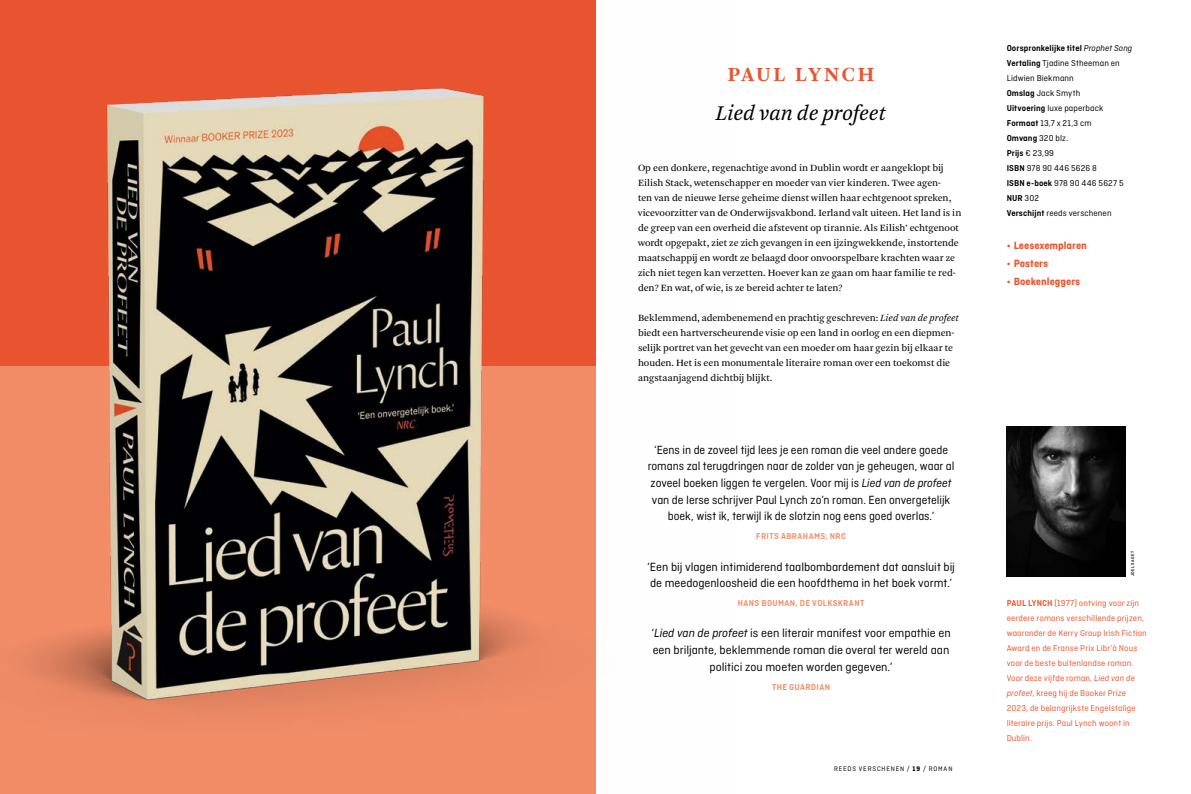
<style>
.page{position:relative;width:1191px;height:794px;background:#fff}
.page>*{position:absolute;margin:0;border:0;box-sizing:border-box;transform-origin:0 0}
.t1{font:italic 22px "Arnhem Blond";letter-spacing:-.01em;color:#000}
.t2{font:700 21px "Arnhem";letter-spacing:.105em;color:#ea5531}
.t3{font:12.5px/16.7px "Ciutadella";color:#000;text-align:center;scale:.96 1}
.t4{font:12.5px/16.7px "Ciutadella";color:#000}
.t5{font:700 11px "Ciutadella";color:#ea5531}
.t6{font:10px/15px "Arnhem Blond";color:#000}
.t7{font:9px/15px "Ciutadella";letter-spacing:.01em;color:#ea5531}
.t8{font:9px/15px "Ciutadella";letter-spacing:.015em;color:#000}
.t9{font:600 9px "Ciutadella";letter-spacing:.04em;color:#f28d68}
.t10{font:7px "Ciutadella";letter-spacing:.115em;color:#000}
.t11{font:500 4.5px "Ciutadella";letter-spacing:.075em;color:#000}
.s1{font-style:italic}
.s2{font-weight:700}
.s3{font-weight:600}
</style>
<div class="page">
<img style="left:1006px;top:426px;width:119px;height:150px">
<img style="left:0;top:0;width:596px;height:794px">
<h2 class="t2" style="left:728px;top:62px;width:148px">PAUL LYNCH</h2>
<h1 class="t1" style="left:716px;top:101px;width:171px">Lied van de profeet</h1>
<p class="t6" style="left:638px;top:160px;width:325px">Op een donkere, regenachtige avond in Dublin wordt er aangeklopt bij Eilish Stack, wetenschapper en moeder van vier kinderen. Twee agen-<br>ten van de nieuwe Ierse geheime dienst willen haar echtgenoot spreken, vicevoorzitter van de Onderwijsvakbond. Ierland valt uiteen. Het land is in de greep van een overheid die afstevent op tirannie. Als Eilish’ echtgenoot wordt opgepakt, ziet ze zich gevangen in een ijzingwekkende, instortende maatschappij en wordt ze belaagd door onvoorspelbare krachten waar ze zich niet tegen kan verzetten. Hoever kan ze gaan om haar familie te red&shy;den? En wat, of wie, is ze bereid achter te laten?</p>
<p class="t6" style="left:638px;top:310px;width:322px">Beklemmend, adembenemend en prachtig geschreven: <span class="s1">Lied van de profeet </span>biedt een hartverscheurende visie op een land in oorlog en een diepmen&shy;selijk portret van het gevecht van een moeder om haar gezin bij elkaar te houden. Het is een monumentale literaire roman over een toekomst die angstaanjagend dichtbij blijkt.</p>
<p class="t3" style="left:647px;top:441px;width:321px">‘Eens in de zoveel tijd lees je een roman die veel andere goede romans zal terugdringen naar de zolder van je geheugen, waar al zoveel boeken liggen te vergelen. Voor mij is <span class="s1">Lied van de profeet </span>van de Ierse schrijver Paul Lynch zo’n roman. Een onvergetelijk boek, wist ik, terwijl ik de slotzin nog eens goed overlas.’</p>
<p class="t9" style="left:756px;top:531px;width:91px">FRITS ABRAHAMS, NRC</p>
<p class="t4" style="left:647px;top:558px;width:309px">‘Een bij vlagen intimiderend taalbombardement dat aansluit bij de meedogenloosheid die een hoofdthema in het boek vormt.’</p>
<p class="t9" style="left:738px;top:598px;width:128px">HANS BOUMAN, DE VOLKSKRANT</p>
<p class="t4" style="left:651px;top:625px;width:301px;text-align:center">‘<span class="s1">Lied van de profeet</span> is een literair manifest voor empathie en een briljante, beklemmende roman die overal ter wereld aan politici zou moeten worden gegeven.’</p>
<p class="t9" style="left:772px;top:681px;width:59px">THE GUARDIAN</p>
<p class="t10" style="left:834px;top:765px;width:120px">REEDS VERSCHENEN / <span class="s2">19</span> / ROMAN</p>
<p class="t8" style="left:1006px;top:41px;width:127px"><span class="s3">Oorspronkelijke titel</span> <span class="s1">Prophet Song<br></span><span class="s3">Vertaling</span> Tjadine Stheeman en<br>Lidwien Biekmann<br><span class="s3">Omslag</span> Jack Smyth<br><span class="s3">Uitvoering</span> luxe paperback<br><span class="s3">Formaat</span> 13,7 x 21,3 cm<br><span class="s3">Omvang</span> 320 blz.<br><span class="s3">Prijs</span> € 23,99<br><span class="s3">ISBN</span> 978 90 446 5626 8<br><span class="s3">ISBN e-boek</span> 978 90 446 5627 5<br><span class="s3">NUR</span> 302<br><span class="s3">Verschijnt</span> reeds verschenen</p>
<p class="t5" style="left:1006px;top:239px;width:82px">• Leesexemplaren</p>
<p class="t5" style="left:1006px;top:257px;width:43px">• Posters</p>
<p class="t5" style="left:1006px;top:275px;width:75px">• Boekenleggers</p>
<p class="t11" style="left:1130px;top:576px;width:26px;rotate:-90deg">JOEL SAGET</p>
<p class="t7" style="left:1006px;top:596px;width:142px"><span class="s3">PAUL LYNCH</span> (1977) ontving voor zijn eerdere romans verschillende prijzen, waaronder de Kerry Group Irish Fiction Award en de Franse Prix Libr’à Nous voor de beste buitenlandse roman.<br>Voor deze vijfde roman, <span class="s1">Lied van de profeet</span>, kreeg hij de Booker Prize 2023, de belangrijkste Engelstalige literaire prijs. Paul Lynch woont in Dublin.</p>
</div>
